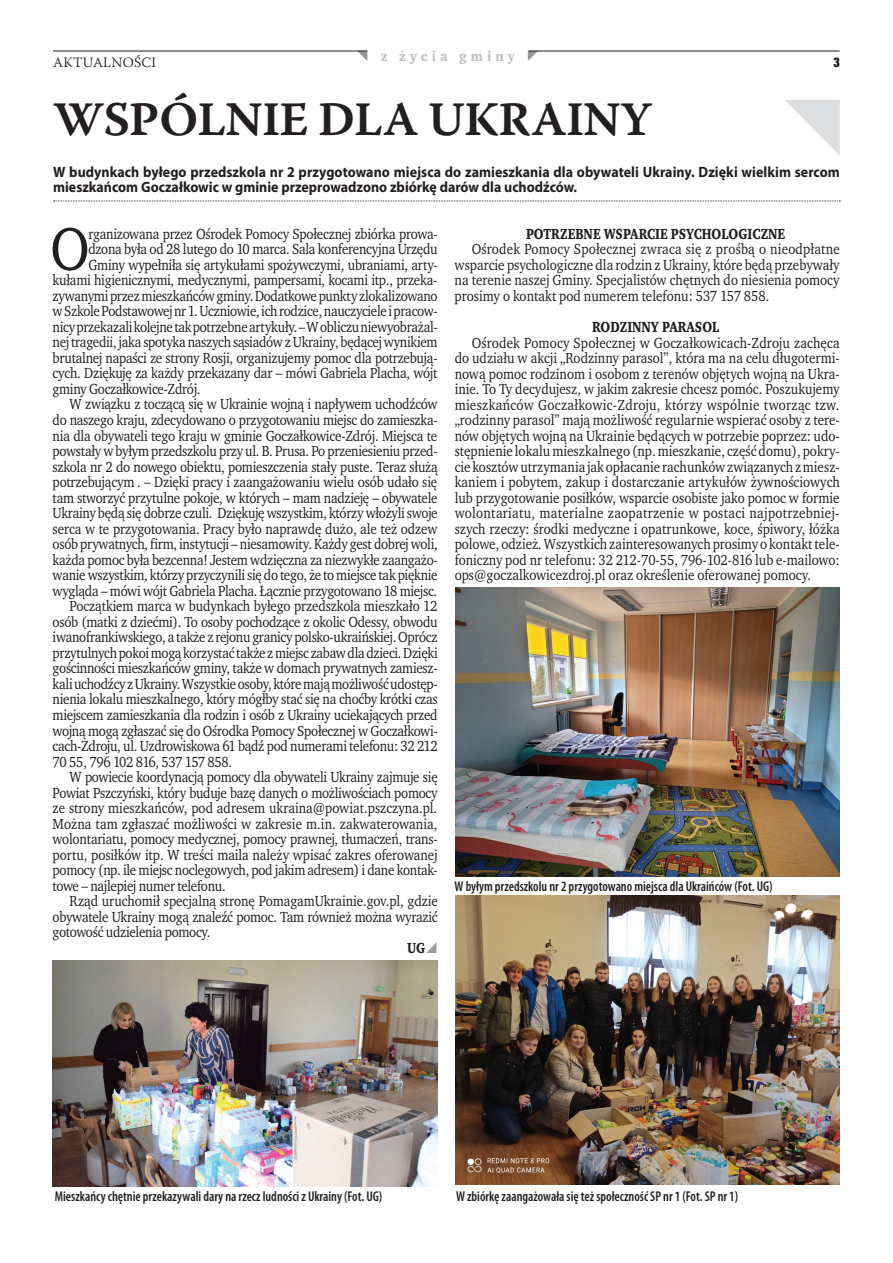
<style>
.page{position:relative;width:893px;height:1263px;background:#fff}
.page>*{position:absolute;margin:0;border:0;box-sizing:border-box;transform-origin:0 0}
.t1{font:61.2px "Wro Text";color:#231f20;scale:.93 1}
.t2{font:48px "Warnock Pro Semibold Capt";letter-spacing:-.015em;color:#231f20}
.t3{font:15px/15.6px "Wro Text";letter-spacing:-.02em;color:#231f20;text-align:justify;scale:.93 1}
.t4{font:700 15px/15.5px "Myriad Pro";letter-spacing:.005em;color:#231f20;scale:.93 1}
.t5{font:15px "Wro Text";color:#231f20;scale:.93 1}
.t6{font:15px "Wro Text";letter-spacing:.005em;color:#231f20;scale:.93 1}
.t7{font:700 15px "Wro Text";color:#231f20;scale:.93 1}
.t8{font:600 condensed 14.25px "Myriad Pro";color:#231f20;scale:.94 1}
.t9{font:300 14.25px "Warnock Pro";letter-spacing:.015em;color:#231f20}
.t10{font:700 14.25px "Wro Text";letter-spacing:.29em;color:#c1c2c4}
.t11{font:700 14.25px "Wro Head";color:#231f20}
</style>
<div class="page">
<hr style="left:53px;top:51px;width:314px;height:1px;background:#231f20">
<hr style="left:529px;top:51px;width:311px;height:1px;background:#231f20">
<svg style="left:785px;top:100px;width:55px;height:55px"></svg>
<svg style="left:54px;top:201px;width:786px;height:1px"></svg>
<img style="left:53px;top:961px;width:385px;height:226px">
<img style="left:455px;top:587px;width:385px;height:289px">
<img style="left:455px;top:896px;width:385px;height:289px">
<p class="t9" style="left:53px;top:53px;width:104px">AKTUALNOŚCI</p>
<p class="t10" style="left:381px;top:47px;width:135px">z życia gminy</p>
<p class="t11" style="left:833px;top:53px;width:8px">3</p>
<h2 class="t2" style="left:53px;top:90px;width:600px">WSPÓLNIE DLA UKRAINY</h2>
<p class="t4" style="left:53px;top:163px;width:847px">W budynkach byłego przedszkola nr 2 przygotowano miejsca do zamieszkania dla obywateli Ukrainy. Dzięki wielkim sercom mieszkańcom Goczałkowic w gminie przeprowadzono zbiórkę darów dla uchodźców.</p>
<h1 class="t1" style="left:50px;top:211px;width:44px">O</h1>
<p class="t3" style="left:88px;top:226px;width:377px">rganizowana przez Ośrodek Pomocy Społecznej zbiórka prowa-</p>
<p class="t7" style="left:526px;top:224px;width:280px">POTRZEBNE WSPARCIE PSYCHOLOGICZNE</p>
<p class="t3" style="left:455px;top:242px;width:416px;text-indent:17px">Ośrodek Pomocy Społecznej zwraca się z prośbą o nieodpłatne wsparcie psychologiczne dla rodzin z Ukrainy, które będą przebywały na terenie naszej Gminy. Specjalistów chętnych do niesienia pomocy prosimy o kontakt pod numerem telefonu: 537 157 858.</p>
<p class="t7" style="left:592px;top:318px;width:138px">RODZINNY PARASOL</p>
<p class="t3" style="left:455px;top:335px;width:416px;text-indent:17px">Ośrodek Pomocy Społecznej w Goczałkowicach-Zdroju zachęca do udziału w akcji „Rodzinny parasol”, która ma na celu długotermi&shy;nową pomoc rodzinom i osobom z terenów objętych wojną na Ukra&shy;inie. To Ty decydujesz, w jakim zakresie chcesz pomóc. Poszukujemy mieszkańców Goczałkowic-Zdroju, którzy wspólnie tworząc tzw. „rodzinny parasol” mają możliwość regularnie wspierać osoby z tere&shy;nów objętych wojną na Ukrainie będących w potrzebie poprzez: udo&shy;stępnienie lokalu mieszkalnego (np. mieszkanie, część domu), pokry&shy;cie kosztów utrzymania jak opłacanie rachunków związanych z miesz&shy;kaniem i pobytem, zakup i dostarczanie artykułów żywnościowych lub przygotowanie posiłków, wsparcie osobiste jako pomoc w formie wolontariatu, materialne zaopatrzenie w postaci najpotrzebniej&shy;szych rzeczy: środki medyczne i opatrunkowe, koce, śpiwory, łóżka polowe, odzież. Wszystkich zainteresowanych prosimy o kontakt tele&shy;foniczny pod nr telefonu: 32 212-70-55, 796-102-816 lub e-mailowo: ops@goczalkowicezdroj.pl oraz określenie oferowanej pomocy.</p>
<p class="t3" style="left:88px;top:241px;width:377px">dzona była od 28 lutego do 10 marca. Sala konferencyjna Urzędu</p>
<p class="t3" style="left:88px;top:257px;width:377px">Gminy wypełniła się artykułami spożywczymi, ubraniami, arty-</p>
<p class="t3" style="left:53px;top:272px;width:415px">kułami higienicznymi, medycznymi, pampersami, kocami itp., przeka-</p>
<p class="t3" style="left:53px;top:288px;width:415px">zywanymi przez mieszkańców gminy. Dodatkowe punkty zlokalizowano</p>
<p class="t3" style="left:53px;top:303px;width:415px">w Szkole Podstawowej nr 1. Uczniowie, ich rodzice, nauczyciele i pracow-</p>
<p class="t3" style="left:53px;top:319px;width:415px">nicy przekazali kolejne tak potrzebne artykuły. – W obliczu niewyobrażal-</p>
<p class="t3" style="left:53px;top:334px;width:415px">nej tragedii, jaka spotyka naszych sąsiadów z Ukrainy, będącej wynikiem</p>
<p class="t3" style="left:53px;top:350px;width:415px">brutalnej napaści ze strony Rosji, organizujemy pomoc dla potrzebują-</p>
<p class="t3" style="left:53px;top:365px;width:415px">cych. Dziękuję za każdy przekazany dar – mówi Gabriela Placha, wójt</p>
<p class="t3" style="left:53px;top:381px;width:161px">gminy Goczałkowice-Zdrój.</p>
<p class="t3" style="left:70px;top:396px;width:397px">W związku z toczącą się w Ukrainie wojną i napływem uchodźców</p>
<p class="t3" style="left:53px;top:412px;width:415px">do naszego kraju, zdecydowano o przygotowaniu miejsc do zamieszka-</p>
<p class="t3" style="left:53px;top:428px;width:415px">nia dla obywateli tego kraju w gminie Goczałkowice-Zdrój. Miejsca te</p>
<p class="t3" style="left:53px;top:443px;width:415px">powstały w byłym przedszkolu przy ul. B. Prusa. Po przeniesieniu przed-</p>
<p class="t3" style="left:53px;top:459px;width:416px">szkola nr 2 do nowego obiektu, pomieszczenia stały puste. Teraz służą</p>
<p class="t3" style="left:53px;top:474px;width:415px">potrzebującym❗️. – Dzięki pracy i zaangażowaniu wielu osób udało się</p>
<p class="t3" style="left:53px;top:490px;width:415px">tam stworzyć przytulne pokoje, w których – mam nadzieję – obywatele</p>
<p class="t3" style="left:53px;top:505px;width:415px">Ukrainy będą się dobrze czuli. Dziękuję wszystkim, którzy włożyli swoje</p>
<p class="t3" style="left:53px;top:521px;width:415px">serca w te przygotowania. Pracy było naprawdę dużo, ale też odzew</p>
<p class="t3" style="left:53px;top:536px;width:416px">osób prywatnych, firm, instytucji – niesamowity. Każdy gest dobrej woli,</p>
<p class="t3" style="left:53px;top:552px;width:415px">każda pomoc była bezcenna! Jestem wdzięczna za niezwykłe zaangażo-</p>
<p class="t3" style="left:53px;top:567px;width:416px">wanie wszystkim, którzy przyczynili się do tego, że to miejsce tak pięknie</p>
<p class="t3" style="left:53px;top:583px;width:415px">wygląda – mówi wójt Gabriela Placha. Łącznie przygotowano 18 miejsc.</p>
<p class="t3" style="left:70px;top:598px;width:397px">Początkiem marca w budynkach byłego przedszkola mieszkało 12</p>
<p class="t3" style="left:53px;top:614px;width:415px">osób (matki z dziećmi). To osoby pochodzące z okolic Odessy, obwodu</p>
<p class="t3" style="left:53px;top:629px;width:415px">iwanofrankiwskiego, a także z rejonu granicy polsko-ukraińskiej. Oprócz</p>
<p class="t3" style="left:53px;top:645px;width:415px">przytulnych pokoi mogą korzystać także z miejsc zabaw dla dzieci. Dzięki</p>
<p class="t3" style="left:53px;top:660px;width:415px">gościnności mieszkańców gminy, także w domach prywatnych zamiesz-</p>
<p class="t3" style="left:53px;top:676px;width:415px">kali uchodźcy z Ukrainy. Wszystkie osoby, które mają możliwość udostęp-</p>
<p class="t3" style="left:53px;top:691px;width:416px">nienia lokalu mieszkalnego, który mógłby stać się na choćby krótki czas</p>
<p class="t3" style="left:53px;top:707px;width:415px">miejscem zamieszkania dla rodzin i osób z Ukrainy uciekających przed</p>
<p class="t3" style="left:53px;top:723px;width:415px">wojną mogą zgłaszać się do Ośrodka Pomocy Społecznej w Goczałkowi-</p>
<p class="t3" style="left:53px;top:738px;width:415px">cach-Zdroju, ul. Uzdrowiskowa 61 bądź pod numerami telefonu: 32 212</p>
<p class="t3" style="left:53px;top:754px;width:195px">70 55, 796 102 816, 537 157 858.</p>
<p class="t3" style="left:70px;top:769px;width:397px">W powiecie koordynacją pomocy dla obywateli Ukrainy zajmuje się</p>
<p class="t3" style="left:53px;top:785px;width:415px">Powiat Pszczyński, który buduje bazę danych o możliwościach pomocy</p>
<p class="t5" style="left:53px;top:799px;width:415px">ze strony mieszkańców, pod adresem ukraina@powiat.pszczyna.pl.</p>
<p class="t6" style="left:53px;top:814px;width:415px">Można tam zgłaszać możliwości w zakresie m.in. zakwaterowania,</p>
<p class="t3" style="left:53px;top:831px;width:415px">wolontariatu, pomocy medycznej, pomocy prawnej, tłumaczeń, trans-</p>
<p class="t3" style="left:53px;top:847px;width:415px">portu, posiłków itp. W treści maila należy wpisać zakres oferowanej</p>
<p class="t3" style="left:53px;top:862px;width:415px">pomocy (np. ile miejsc noclegowych, pod jakim adresem) i dane kontak-</p>
<p class="t3" style="left:53px;top:878px;width:188px">towe – najlepiej numer telefonu.</p>
<p class="t3" style="left:70px;top:893px;width:397px">Rząd uruchomił specjalną stronę PomagamUkrainie.gov.pl, gdzie</p>
<p class="t3" style="left:53px;top:909px;width:415px">obywatele Ukrainy mogą znaleźć pomoc. Tam również można wyrazić</p>
<p class="t3" style="left:53px;top:924px;width:171px">gotowość udzielenia pomocy.</p>
<p class="t7" style="left:407px;top:938px;width:21px">UG</p>
<p class="t8" style="left:455px;top:877px;width:340px">W byłym przedszkolu nr 2 przygotowano miejsca dla Ukraińców (Fot. UG)</p>
<p class="t8" style="left:55px;top:1187px;width:350px">Mieszkańcy chętnie przekazywali dary na rzecz ludności z Ukrainy (Fot. UG)</p>
<p class="t8" style="left:456px;top:1187px;width:302px">W zbiórkę zaangażowała się też społeczność SP nr 1 (Fot. SP nr 1)</p>
</div>
